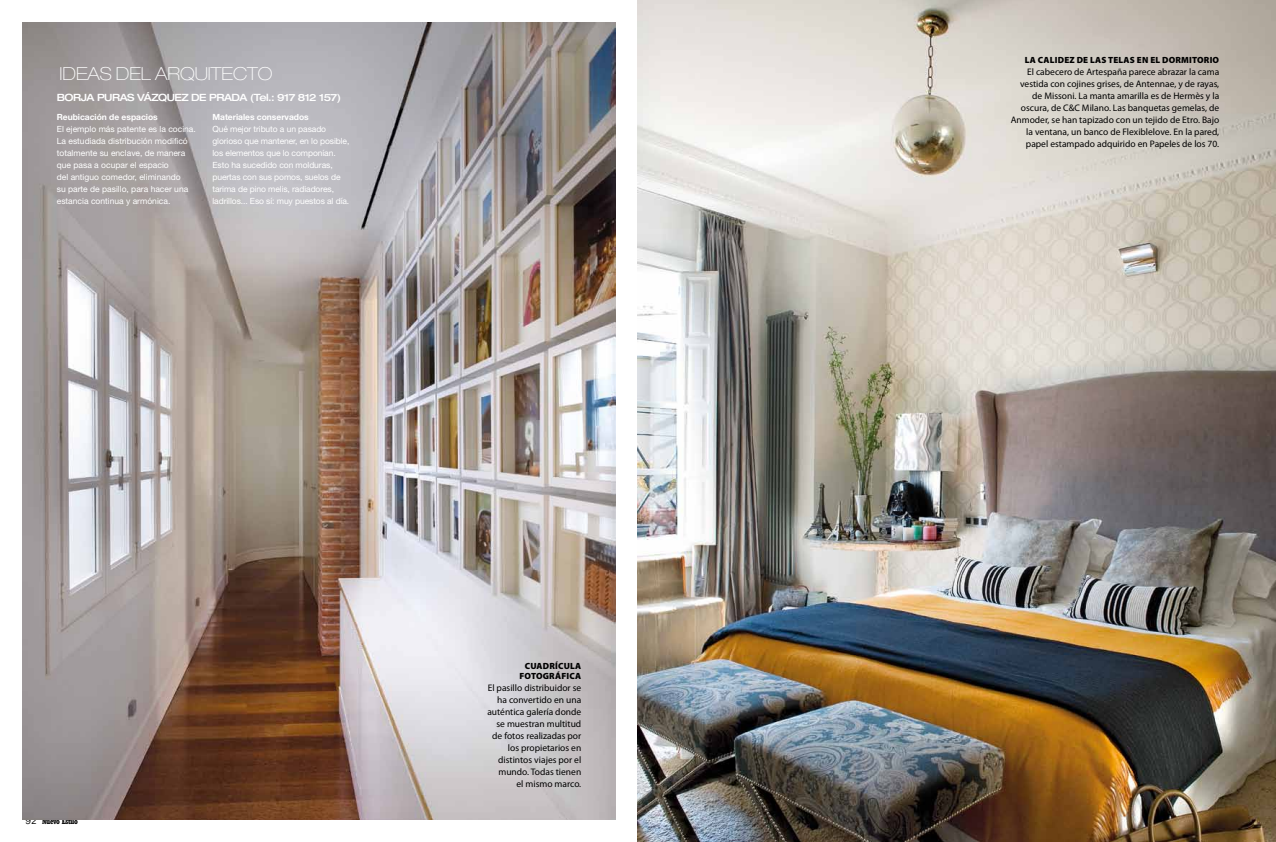
<style>
.page{position:relative;width:1276px;height:842px;background:#fff}
.page>*{position:absolute;margin:0;border:0;box-sizing:border-box;transform-origin:0 0}
.t1{font:100 expanded 18px "Helvetica Neue LT Std";letter-spacing:-.005em;color:#fff}
.t2{font:500 expanded 10px "Helvetica Neue LT Std";letter-spacing:-.05em;color:#fff}
.t3{font:9.5px/12px "Myriad Pro";color:#000;text-align:right}
.t4{font:900 9px/10px "Myriad Pro";letter-spacing:.02em;color:#000;text-align:center}
.t5{font:8.5px/12px "Helvetica Neue LT Std";color:#fff}
.t6{font:700 8.5px "Helvetica Neue LT Std";letter-spacing:-.005em;color:#fff}
.t7{font:700 condensed 8px "Rockwell Std";letter-spacing:-.045em;color:#000}
.s1{font-family:"Folio Std";font-weight:300;font-stretch:normal;font-size:10px}
</style>
<div class="page">
<img style="left:638px;top:1px;width:637px;height:841px">
<img style="left:23px;top:23px;width:592px;height:796px">
<h1 class="t1" style="left:60px;top:63px;width:214px">IDEAS DEL ARQUITECTO</h1>
<p class="t2" style="left:57px;top:91px;width:286px">BORJA PURAS VÁZQUEZ DE PRADA (Tel.: 917 812 157)</p>
<p class="t6" style="left:57px;top:112px;width:102px">Reubicación de espacios</p>
<p class="t5" style="left:57px;top:123px;width:141px">El ejemplo más patente es la cocina.<br>La estudiada distribución modificó totalmente su enclave, de manera que pasa a ocupar el espacio<br>del antiguo comedor, eliminando<br>su parte de pasillo, para hacer una estancia continua y armónica.</p>
<p class="t6" style="left:212px;top:112px;width:98px">Materiales conservados</p>
<p class="t5" style="left:212px;top:123px;width:138px">Qué mejor tributo a un pasado glorioso que mantener, en lo posible, los elementos que lo componían.<br>Esto ha sucedido con molduras, puertas con sus pomos, suelos de tarima de pino melis, radiadores, ladrillos... Eso sí: muy puestos al día.</p>
<p class="t7" style="left:26px;top:816px;width:54px"><span class="s1">92</span> Nuevo Estilo</p>
<p class="t4" style="left:519px;top:661px;width:63px">CUADRÍCULA<br>FOTOGRÁFICA</p>
<p class="t3" style="left:487px;top:681px;width:95px">El pasillo distribuidor se ha convertido en una auténtica galería donde se muestran multitud de fotos realizadas por los propietarios en distintos viajes por el mundo. Todas tienen<br>el mismo marco.</p>
<p class="t4" style="left:1025px;top:56px;width:196px">LA CALIDEZ DE LAS TELAS EN EL DORMITORIO</p>
<p class="t3" style="left:1010px;top:66px;width:210px">El cabecero de Artespaña parece abrazar la cama vestida con cojines grises, de Antennae, y de rayas, de Missoni. La manta amarilla es de Hermès y la oscura, de C&amp;C Milano. Las banquetas gemelas, de Anmoder, se han tapizado con un tejido de Etro. Bajo la ventana, un banco de Flexiblelove. En la pared, papel estampado adquirido en Papeles de los 70.</p>
</div>
